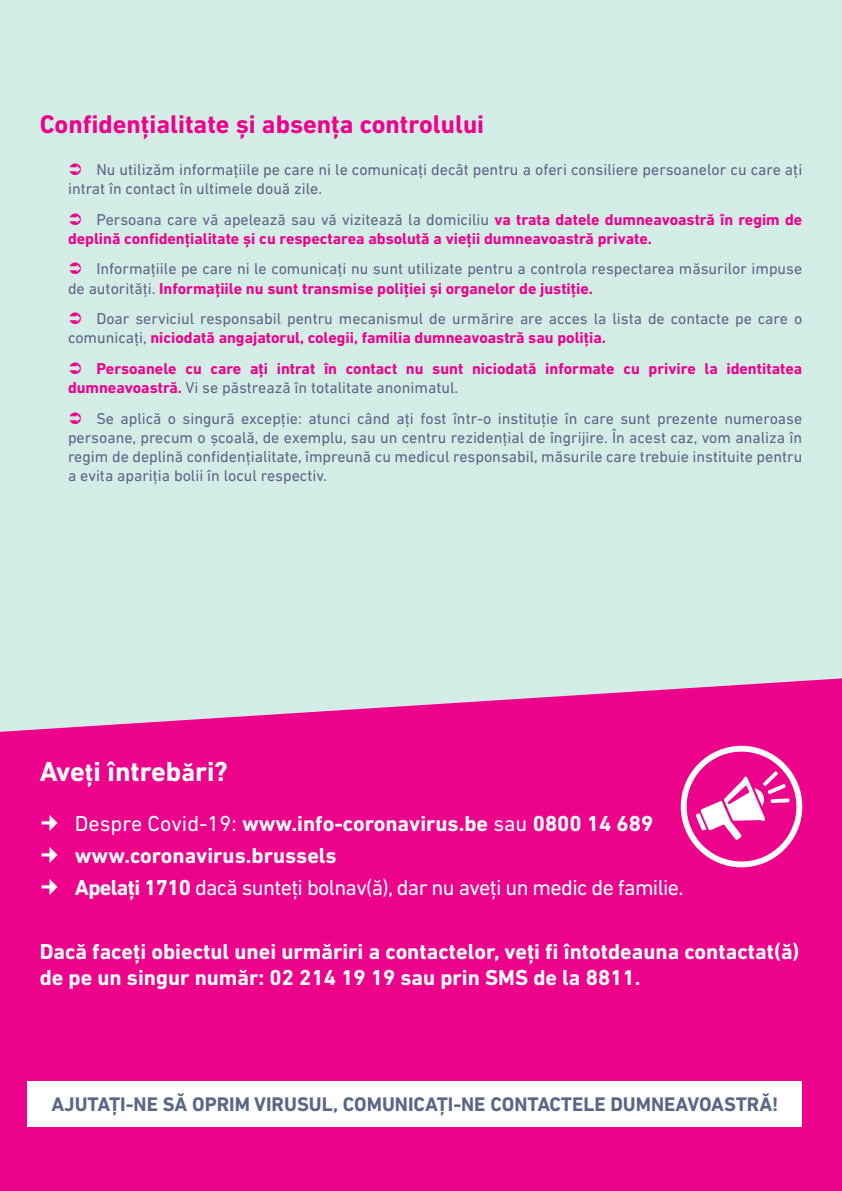
<style>
.page{position:relative;width:842px;height:1191px;background:#fff}
.page>*{position:absolute;margin:0;border:0;box-sizing:border-box;transform-origin:0 0}
.Sous-titre{font:700 28px "DIN Next LT Pro";color:#fff}
.Titre{font:700 26px "DIN Next LT Pro";color:#ed028c}
.Corps{font:700 22px/26.4px "DIN Next LT Pro";color:#fff}
.Corps-2{font:22px "DIN Next LT Pro";letter-spacing:-.03em;color:#fff}
.Sous-titre-2{font:700 20px "DIN Next LT Pro";color:#5b6586}
.t1{font:16px/19.2px "DIN Next LT Pro";color:#5b6586}
.t2{font:700 16px/19.2px "DIN Next LT Pro";color:#ed028c}
.s1{font-weight:400;color:#5b6586}
.s2{font-weight:700;color:#ed028c}
.s3{font-size:26px}
.s4{font-weight:400}
.s5{font-weight:700}
</style>
<div class="page">
<div style="left:0;top:0;width:842px;height:853px;background:#d4ece6"></div>
<div style="left:0;top:678px;width:842px;height:513px;background:#ed028c"></div>
<svg style="left:681px;top:746px;width:121px;height:121px;background:#f249ac"></svg>
<div style="left:27px;top:1081px;width:775px;height:45px;background:#fff"></div>
<svg style="left:42px;top:814px;width:15px;height:16px"></svg>
<svg style="left:42px;top:846px;width:15px;height:16px"></svg>
<svg style="left:42px;top:878px;width:15px;height:16px"></svg>
<p class="Titre" style="left:40px;top:109px;width:446px">Confidențialitate și absența controlului</p>
<p class="t1" style="left:68px;top:160px;width:736px;text-indent:28px">Nu utilizăm informațiile pe care ni le comunicați decât pentru a oferi consiliere persoanelor cu care ați intrat în contact în ultimele două zile.</p>
<p class="t2" style="left:68px;top:209px;width:736px;text-indent:28px"><span class="s1">Persoana care vă apelează sau vă vizitează la domiciliu</span> va trata datele dumneavoastră în regim de deplină confidențialitate și cu respectarea absolută a vieții dumneavoastră private.</p>
<p class="t1" style="left:68px;top:259px;width:736px;text-indent:28px">Informațiile pe care ni le comunicați nu sunt utilizate pentru a controla respectarea măsurilor impuse de autorități. <span class="s2">Informațiile nu sunt transmise poliției și organelor de justiție.</span></p>
<p class="t1" style="left:68px;top:309px;width:736px;text-indent:28px">Doar serviciul responsabil pentru mecanismul de urmărire are acces la lista de contacte pe care o comunicați, <span class="s2">niciodată angajatorul, colegii, familia dumneavoastră sau poliția.</span></p>
<p class="t2" style="left:68px;top:359px;width:736px;text-indent:28px">Persoanele cu care ați intrat în contact nu sunt niciodată informate cu privire la identitatea dumneavoastră. <span class="s1">Vi se păstrează în totalitate anonimatul.</span></p>
<p class="t1" style="left:68px;top:408px;width:736px;text-align:justify;text-indent:28px">Se aplică o singură excepție: atunci când ați fost într-o instituție în care sunt prezente numeroase persoane, precum o școală, de exemplu, sau un centru rezidențial de îngrijire. În acest caz, vom analiza în regim de deplină confidențialitate, împreună cu medicul responsabil, măsurile care trebuie instituite pentru a evita apariția bolii în locul respectiv.</p>
<p class="Sous-titre" style="left:40px;top:755px;width:190px">Ave<span class="s3">ț</span>i întreb<span class="s3">ă</span>ri?</p>
<p class="Corps" style="left:75px;top:809px;width:580px"><span class="s4">Despre Covid-19:</span> www.info-coronavirus.be <span class="s4">sau</span> 0800 14 689</p>
<p class="Corps" style="left:75px;top:842px;width:263px">www.coronavirus.brussels</p>
<p class="Corps-2" style="left:75px;top:874px;width:610px"><span class="s5">Apelați 1710</span> dacă sunteți bolnav(ă), dar nu aveți un medic de familie.</p>
<p class="Corps" style="left:40px;top:938px;width:761px">Dacă faceți obiectul unei urmăriri a contactelor, veți fi întotdeauna contactat(ă) de pe un singur număr: 02 214 19 19 sau prin SMS de la 8811.</p>
<p class="Sous-titre-2" style="left:51px;top:1092px;width:729px">AJUTAȚI-NE SĂ OPRIM VIRUSUL, COMUNICAȚI-NE CONTACTELE DUMNEAVOASTRĂ!</p>
</div>
